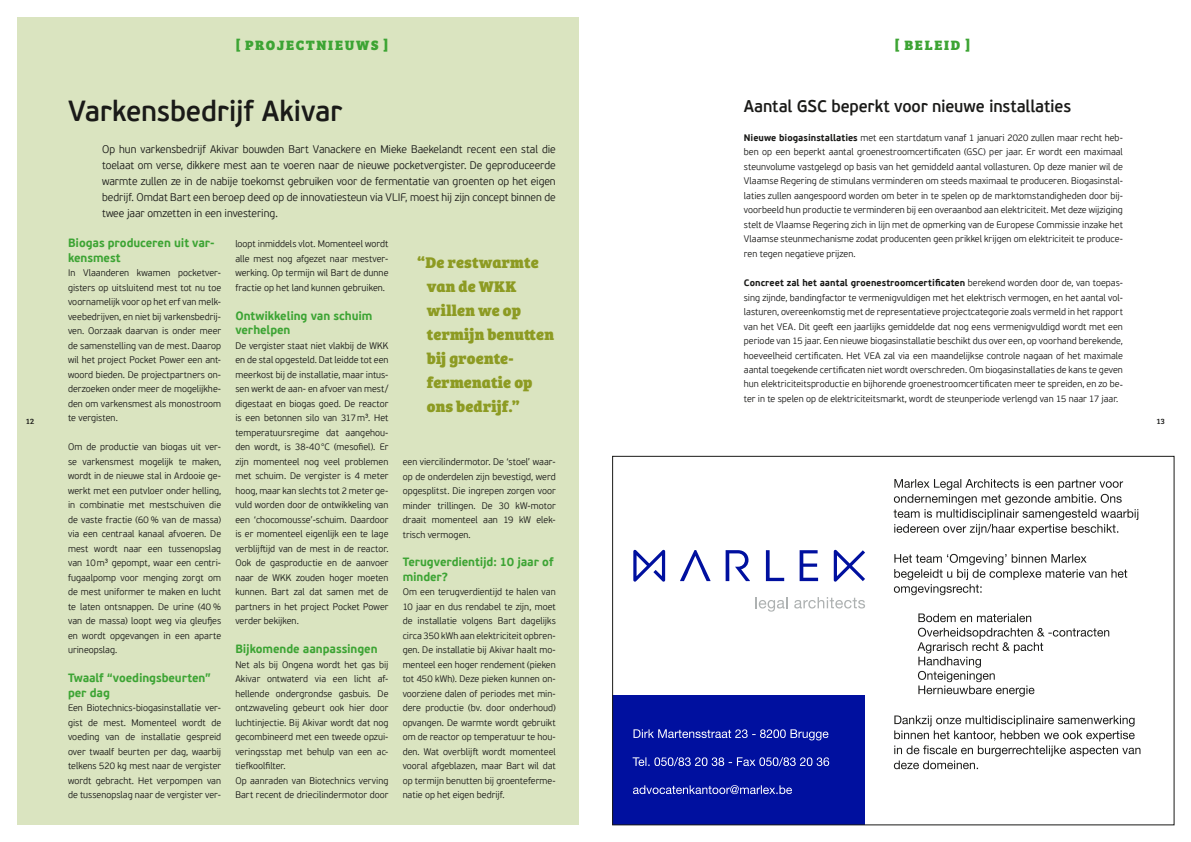
<style>
.page{position:relative;width:1191px;height:842px;background:#fff}
.page>*{position:absolute;margin:0;border:0;box-sizing:border-box;transform-origin:0 0}
.t1{font:600 29px "PF Beau Sans Pro";letter-spacing:-.01em;color:#1a1a18;scale:.95 1}
.t2{font:600 17px "PF Beau Sans Pro";letter-spacing:-.01em;color:#1a1a18;scale:.95 1}
.t3{font:16px/24px "Bree Serif Eb";letter-spacing:.01em;color:#8d9b23}
.t4{font:14px "Bree Serif Eb";letter-spacing:.115em;color:#3da434}
.t5{font:700 12px/14.4px "PF Beau Sans Pro";letter-spacing:-.01em;color:#3da434;scale:.95 1}
.t6{font:300 11px/16px "PF Beau Sans Pro";letter-spacing:-.005em;color:#1a1a18;text-align:justify;scale:.95 1}
.t7{font:300 9.5px/14.5px "PF Beau Sans Pro";letter-spacing:.005em;color:#1a1a18;text-align:justify;scale:.95 1}
.t8{font:8px "Bree Serif";color:#1a1a18}
.s1{font-weight:700}
</style>
<div class="page">
<div style="left:17px;top:17px;width:561px;height:808px;background:#dae4c0"></div>
<svg style="left:633px;top:550px;width:32px;height:32px"></svg>
<svg style="left:833px;top:550px;width:32px;height:32px"></svg>
<svg style="left:680px;top:550px;width:30px;height:31px"></svg>
<svg style="left:725px;top:550px;width:25px;height:31px"></svg>
<svg style="left:766px;top:550px;width:18px;height:31px"></svg>
<svg style="left:799px;top:550px;width:19px;height:31px"></svg>
<svg style="left:755px;top:597px;width:32px;height:15px"></svg>
<svg style="left:794px;top:597px;width:71px;height:11px"></svg>
<div style="left:612px;top:695px;width:253px;height:130px;background:#00109f"></div>
<svg style="left:633px;top:785px;width:159px;height:9px"></svg>
<svg style="left:632px;top:757px;width:197px;height:9px"></svg>
<svg style="left:633px;top:729px;width:195px;height:11px"></svg>
<svg style="left:894px;top:715px;width:246px;height:54px"></svg>
<svg style="left:917px;top:628px;width:192px;height:69px"></svg>
<svg style="left:918px;top:613px;width:113px;height:9px"></svg>
<svg style="left:894px;top:554px;width:233px;height:41px"></svg>
<svg style="left:893px;top:479px;width:245px;height:56px"></svg>
<h3 class="t4" style="left:236px;top:34px;width:154px">[ PROJECTNIEUWS ]</h3>
<h3 class="t4" style="left:895px;top:34px;width:77px">[ BELEID ]</h3>
<h2 class="t2" style="left:744px;top:96px;width:346px">Aantal GSC beperkt voor nieuwe installaties</h2>
<p class="t7" style="left:744px;top:131px;width:400px"><span class="s1">Nieuwe biogasinstallaties</span> met een startdatum vanaf 1 januari 2020 zullen maar recht heb&shy;ben op een beperkt aantal groenestroomcertificaten (GSC) per jaar. Er wordt een maximaal steunvolume vastgelegd op basis van het gemiddeld aantal vollasturen. Op deze manier wil de Vlaamse Regering de stimulans verminderen om steeds maximaal te produceren. Biogasinstal&shy;laties zullen aangespoord worden om beter in te spelen op de marktomstandigheden door bij&shy;voorbeeld hun productie te verminderen bij een overaanbod aan elektriciteit. Met deze wijziging stelt de Vlaamse Regering zich in lijn met de opmerking van de Europese Commissie inzake het Vlaamse steunmechanisme zodat producenten geen prikkel krijgen om elektriciteit te produce&shy;ren tegen negatieve prijzen.</p>
<p class="t7" style="left:744px;top:276px;width:400px"><span class="s1">Concreet zal het aantal groenestroomcertificaten</span> berekend worden door de, van toepas&shy;sing zijnde, bandingfactor te vermenigvuldigen met het elektrisch vermogen, en het aantal vol&shy;lasturen, overeenkomstig met de representatieve projectcategorie zoals vermeld in het rapport van het VEA. Dit geeft een jaarlijks gemiddelde dat nog eens vermenigvuldigd wordt met een periode van 15 jaar. Een nieuwe biogasinstallatie beschikt dus over een, op voorhand berekende, hoeveelheid certificaten. Het VEA zal via een maandelijkse controle nagaan of het maximale aantal toegekende certificaten niet wordt overschreden. Om biogasinstallaties de kans te geven hun elektriciteitsproductie en bijhorende groenestroomcertificaten meer te spreiden, en zo be&shy;ter in te spelen op de elektriciteitsmarkt, wordt de steunperiode verlengd van 15 naar 17 jaar.</p>
<h1 class="t1" style="left:68px;top:94px;width:290px">Varkensbedrijf Akivar</h1>
<p class="t6" style="left:102px;top:141px;width:479px">Op hun varkensbedrijf Akivar bouwden Bart Vanackere en Mieke Baekelandt recent een stal die toelaat om verse, dikkere mest aan te voeren naar de nieuwe pocketvergister. De geproduceerde warmte zullen ze in de nabije toekomst gebruiken voor de fermentatie van groenten op het eigen bedrijf. Omdat Bart een beroep deed op de innovatiesteun via VLIF, moest hij zijn concept binnen de twee jaar omzetten in een investering.</p>
<p class="t5" style="left:68px;top:236px;width:156px">Biogas produceren uit var&shy;kensmest</p>
<p class="t7" style="left:68px;top:266px;width:163px">In Vlaanderen kwamen pocketver&shy;gisters op uitsluitend mest tot nu toe voornamelijk voor op het erf van melk&shy;veebedrijven, en niet bij varkensbedrij&shy;ven. Oorzaak daarvan is onder meer de samenstelling van de mest. Daarop wil het project Pocket Power een ant&shy;woord bieden. De projectpartners on&shy;derzoeken onder meer de mogelijkhe&shy;den om varkensmest als monostroom te vergisten.</p>
<p class="t7" style="left:68px;top:440px;width:163px">Om de productie van biogas uit ver&shy;se varkensmest mogelijk te maken, wordt in de nieuwe stal in Ardooie ge&shy;werkt met een putvloer onder helling, in combinatie met mestschuiven die de vaste fractie (60 % van de massa) via een centraal kanaal afvoeren. De mest wordt naar een tussenopslag van 10m³ gepompt, waar een centri&shy;fugaalpomp voor menging zorgt om de mest uniformer te maken en lucht te laten ontsnappen. De urine (40 % van de massa) loopt weg via gleufjes en wordt opgevangen in een aparte urineopslag.</p>
<p class="t5" style="left:68px;top:671px;width:152px">Twaalf “voedingsbeurten” per dag</p>
<p class="t7" style="left:68px;top:701px;width:163px">Een Biotechnics-biogasinstallatie ver&shy;gist de mest. Momenteel wordt de voeding van de installatie gespreid over twaalf beurten per dag, waarbij telkens 520 kg mest naar de vergister wordt gebracht. Het verpompen van de tussenopslag naar de vergister ver-</p>
<p class="t7" style="left:235px;top:237px;width:163px">loopt inmiddels vlot. Momenteel wordt alle mest nog afgezet naar mestver&shy;werking. Op termijn wil Bart de dunne fractie op het land kunnen gebruiken.</p>
<p class="t5" style="left:235px;top:309px;width:146px">Ontwikkeling van schuim verhelpen</p>
<p class="t7" style="left:235px;top:338px;width:163px">De vergister staat niet vlakbij de WKK en de stal opgesteld. Dat leidde tot een meerkost bij de installatie, maar intus&shy;sen werkt de aan- en afvoer van mest/ digestaat en biogas goed. De reactor is een betonnen silo van 317m³. Het temperatuursregime dat aangehou&shy;den wordt, is 38-40°C (mesofiel). Er zijn momenteel nog veel problemen met schuim. De vergister is 4 meter hoog, maar kan slechts tot 2 meter ge&shy;vuld worden door de ontwikkeling van een ‘chocomousse’-schuim. Daardoor is er momenteel eigenlijk een te lage verblijftijd van de mest in de reactor.<br>Ook de gasproductie en de aanvoer naar de WKK zouden hoger moeten kunnen. Bart zal dat samen met de partners in het project Pocket Power verder bekijken.</p>
<p class="t5" style="left:235px;top:642px;width:151px">Bijkomende aanpassingen</p>
<p class="t7" style="left:235px;top:657px;width:163px;text-align:left">Net als bij Ongena wordt het gas bij Akivar ontwaterd via een licht af&shy;hellende ondergrondse gasbuis. De ontzwaveling gebeurt ook hier door luchtinjectie. Bij Akivar wordt dat nog gecombineerd met een tweede opzui&shy;veringsstap met behulp van een ac&shy;tiefkoolfilter.<br>Op aanraden van Biotechnics verving Bart recent de driecilindermotor door</p>
<h3 class="t3" style="left:427px;top:249px;width:129px;text-indent:-10px">“De restwarmte van de WKK willen we op termijn benutten bij groente&shy;fermenatie op ons bedrijf.”</h3>
<p class="t8" style="left:26px;top:415px;width:9px">12</p>
<p class="t8" style="left:1157px;top:415px;width:9px">13</p>
<p class="t7" style="left:403px;top:455px;width:163px">een viercilindermotor. De ‘stoel’ waar&shy;op de onderdelen zijn bevestigd, werd opgesplitst. Die ingrepen zorgen voor minder trillingen. De 30 kW-motor draait momenteel aan 19 kW elek&shy;trisch vermogen.</p>
<p class="t5" style="left:403px;top:555px;width:160px">Terugverdientijd: 10 jaar of minder?</p>
<p class="t7" style="left:403px;top:585px;width:163px">Om een terugverdientijd te halen van 10 jaar en dus rendabel te zijn, moet de installatie volgens Bart dagelijks circa 350 kWh aan elektriciteit opbren&shy;gen. De installatie bij Akivar haalt mo&shy;menteel een hoger rendement (pieken tot 450 kWh). Deze pieken kunnen on&shy;voorziene dalen of periodes met min&shy;dere productie (bv. door onderhoud) opvangen. De warmte wordt gebruikt om de reactor op temperatuur te hou&shy;den. Wat overblijft wordt momenteel vooral afgeblazen, maar Bart wil dat op termijn benutten bij groenteferme&shy;natie op het eigen bedrijf.</p>
</div>
